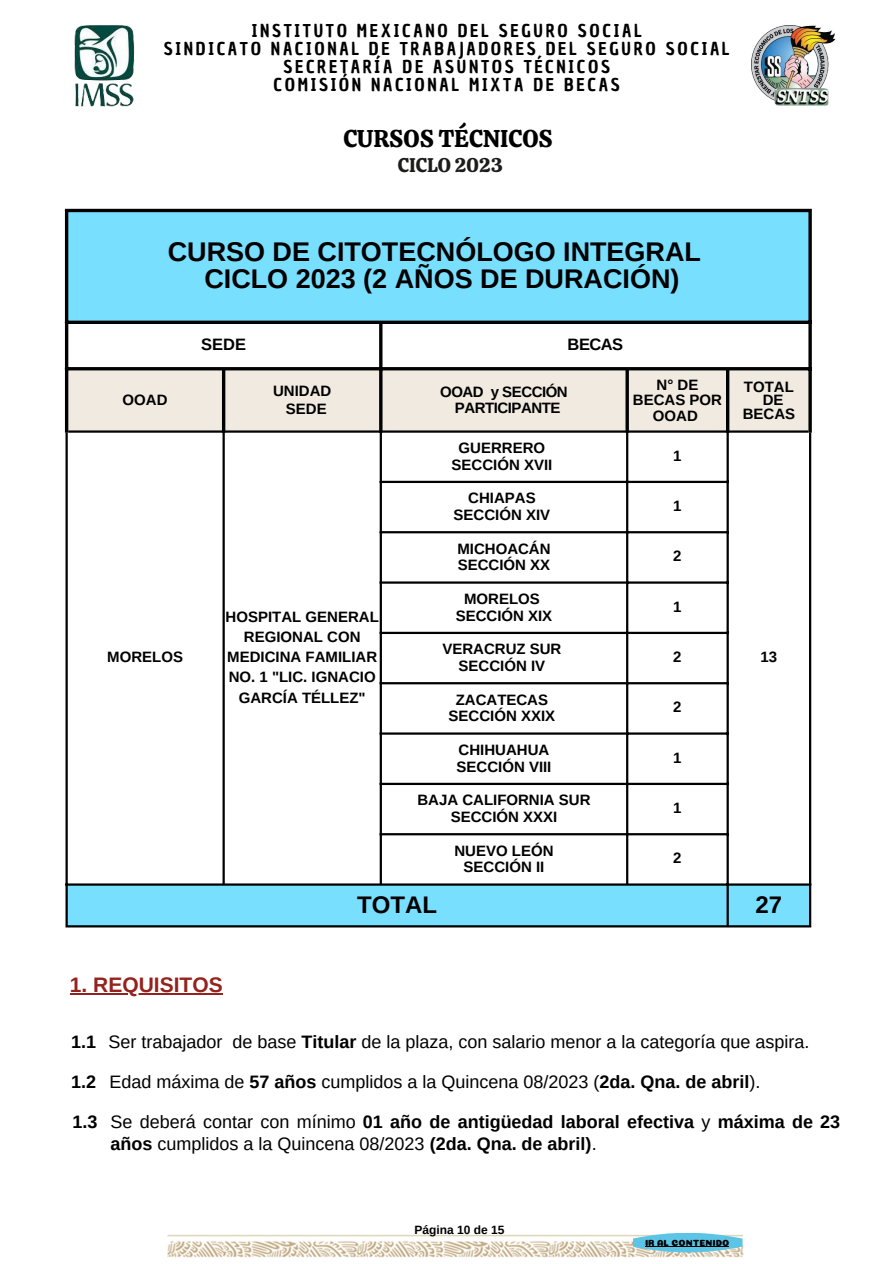
<style>
.page{position:relative;width:893px;height:1264px;background:#fff}
.page>*{position:absolute;margin:0;border:0;box-sizing:border-box;transform-origin:0 0}
.t1{font:700 27px/27px "Arimo";color:#000;text-align:center}
.t2{font:24.15px "Calistoga";color:#000}
.t3{font:700 24px "Arimo";color:#000}
.t4{font:700 21px "Arimo";color:#94221e}
.t5{font:19.65px "Calistoga";color:#1c1c1b}
.t6{font:18px "Arimo";color:#000}
.t7{font:700 18px/21.3px "Arimo";color:#000}
.t8{font:17.25px/18px "Chau Philomene One";letter-spacing:.155em;color:#000;text-align:center}
.t9{font:700 16.5px "Arimo";letter-spacing:-.03em;color:#000}
.t10{font:700 15px/16.8px "Arimo";color:#000;text-align:center}
.t11{font:700 15px/15.8px "Arimo";letter-spacing:-.03em;color:#000;text-align:center}
.t12{font:700 12px "Arimo";color:#000}
.t13{font:9px "Coiny";color:#000}
.s1{font-weight:700}
.s2{font-weight:400}
</style>
<div class="page">
<img style="left:74px;top:25px;width:61px;height:82px">
<img style="left:751px;top:26px;width:84px;height:80px">
<svg style="left:68px;top:212px;width:741px;height:713px"></svg>
<div style="left:68px;top:370px;width:740px;height:60px;background:#f0eae0"></div>
<hr style="left:65px;top:432px;width:3px;height:493px;background:#000">
<hr style="left:222px;top:432px;width:3px;height:451px;background:#000">
<hr style="left:379px;top:432px;width:3px;height:451px;background:#000">
<hr style="left:626px;top:432px;width:2px;height:451px;background:#000">
<hr style="left:726px;top:432px;width:2px;height:493px;background:#000">
<hr style="left:809px;top:432px;width:2px;height:493px;background:#000">
<hr style="left:68px;top:430px;width:740px;height:2px;background:#000">
<hr style="left:379px;top:481px;width:349px;height:2px;background:#000">
<hr style="left:379px;top:531px;width:349px;height:2px;background:#000">
<hr style="left:379px;top:581px;width:349px;height:2px;background:#000">
<hr style="left:379px;top:631px;width:349px;height:3px;background:#000">
<hr style="left:379px;top:682px;width:349px;height:2px;background:#000">
<hr style="left:379px;top:732px;width:349px;height:2px;background:#000">
<hr style="left:379px;top:782px;width:349px;height:3px;background:#000">
<hr style="left:379px;top:833px;width:349px;height:2px;background:#000">
<hr style="left:65px;top:883px;width:746px;height:2px;background:#000">
<hr style="left:65px;top:925px;width:746px;height:2px;background:#000">
<hr style="left:65px;top:212px;width:3px;height:220px;background:#000">
<hr style="left:222px;top:370px;width:3px;height:62px;background:#000">
<hr style="left:379px;top:324px;width:3px;height:108px;background:#000">
<svg style="left:625px;top:370px;width:4px;height:61px"></svg>
<hr style="left:726px;top:370px;width:3px;height:62px;background:#000">
<hr style="left:808px;top:212px;width:3px;height:220px;background:#000">
<hr style="left:65px;top:209px;width:746px;height:3px;background:#000">
<svg style="left:68px;top:320px;width:741px;height:4px;background:#122227"></svg>
<hr style="left:65px;top:367px;width:746px;height:3px;background:#000">
<img style="left:167px;top:1234px;width:577px;height:24px">
<hr style="left:70px;top:993px;width:153px;height:1px;background:#94221e">
<svg style="left:632px;top:1233px;width:110px;height:19px;background:#76c8e0"></svg>
<hr style="left:671px;top:1246px;width:58px;height:1px;background:#000">
<p class="t8" style="left:164px;top:22px;width:567px">INSTITUTO MEXICANO DEL SEGURO SOCIAL<br>SINDICATO NACIONAL DE TRABAJADORES DEL SEGURO SOCIAL SECRETARÍA DE ASUNTOS TÉCNICOS<br>COMISIÓN NACIONAL MIXTA DE BECAS</p>
<h2 class="t2" style="left:343px;top:123px;width:211px">CURSOS TÉCNICOS</h2>
<h3 class="t5" style="left:398px;top:152px;width:107px">CICLO 2023</h3>
<h1 class="t1" style="left:168px;top:238px;width:535px">CURSO DE CITOTECNÓLOGO INTEGRAL<br>CICLO 2023 (2 AÑOS DE DURACIÓN)</h1>
<p class="t9" style="left:201px;top:335px;width:46px">SEDE</p>
<p class="t9" style="left:567px;top:335px;width:57px">BECAS</p>
<p class="t10" style="left:123px;top:392px;width:46px">OOAD</p>
<p class="t10" style="left:273px;top:382px;width:60px;line-height:18px">UNIDAD<br>SEDE</p>
<p class="t11" style="left:440px;top:384px;width:129px">OOAD y SECCIÓN<br>PARTICIPANTE</p>
<p class="t10" style="left:632px;top:376px;width:91px;line-height:15.8px">N° DE<br>BECAS POR<br>OOAD</p>
<p class="t10" style="left:742px;top:380px;width:54px;line-height:13.5px">TOTAL<br>DE<br>BECAS</p>
<p class="t10" style="left:107px;top:648px;width:77px">MORELOS</p>
<p class="t10" style="left:451px;top:439px;width:102px">GUERRERO<br>SECCIÓN XVII</p>
<p class="t10" style="left:673px;top:447px;width:10px">1</p>
<p class="t10" style="left:453px;top:489px;width:98px">CHIAPAS<br>SECCIÓN XIV</p>
<p class="t10" style="left:673px;top:497px;width:10px">1</p>
<p class="t10" style="left:457px;top:540px;width:95px;text-align:left">MICHOACÁN<br>SECCIÓN XX</p>
<p class="t10" style="left:673px;top:548px;width:10px">2</p>
<p class="t10" style="left:455px;top:590px;width:98px">MORELOS<br>SECCIÓN XIX</p>
<p class="t10" style="left:673px;top:598px;width:10px">1</p>
<p class="t10" style="left:442px;top:640px;width:121px">VERACRUZ SUR<br>SECCIÓN IV</p>
<p class="t10" style="left:673px;top:648px;width:10px">2</p>
<p class="t10" style="left:448px;top:691px;width:108px">ZACATECAS<br>SECCIÓN XXIX</p>
<p class="t10" style="left:673px;top:699px;width:10px">2</p>
<p class="t10" style="left:456px;top:741px;width:96px;text-align:left">CHIHUAHUA<br>SECCIÓN VIII</p>
<p class="t10" style="left:673px;top:749px;width:10px">1</p>
<p class="t10" style="left:417px;top:791px;width:175px">BAJA CALIFORNIA SUR<br>SECCIÓN XXXI</p>
<p class="t10" style="left:673px;top:799px;width:10px">1</p>
<p class="t10" style="left:454px;top:842px;width:101px">NUEVO LEÓN<br>SECCIÓN II</p>
<p class="t10" style="left:673px;top:849px;width:10px">2</p>
<h3 class="t3" style="left:357px;top:891px;width:81px">TOTAL</h3>
<h3 class="t3" style="left:755px;top:891px;width:28px">27</h3>
<p class="t10" style="left:225px;top:606px;width:155px;line-height:20.2px">HOSPITAL GENERAL<br>REGIONAL CON<br>MEDICINA FAMILIAR<br>NO. 1 "LIC. IGNACIO<br>GARCÍA TÉLLEZ"</p>
<p class="t10" style="left:760px;top:648px;width:18px">13</p>
<h3 class="t4" style="left:70px;top:973px;width:154px">1. REQUISITOS</h3>
<p class="t6" style="left:71px;top:1031px;width:739px"><span class="s1">1.1</span> Ser trabajador de base <span class="s1">Titular</span> de la plaza, con salario menor a la categoría que aspira.</p>
<p class="t6" style="left:71px;top:1071px;width:690px"><span class="s1">1.2</span> Edad máxima de <span class="s1">57 años</span> cumplidos a la Quincena 08/2023 (<span class="s1">2da. Qna. de abril</span>).</p>
<p class="t7" style="left:111px;top:1111px;width:731px;text-indent:-38px">1.3 <span class="s2">Se deberá contar con mínimo</span> 01 año de antigüedad laboral efectiva <span class="s2">y</span> máxima de 23 años <span class="s2">cumplidos a la Quincena 08/2023</span> (2da. Qna. de abril)<span class="s2">.</span></p>
<p class="t12" style="left:414px;top:1222px;width:91px">Página 10 de 15</p>
<p class="t13" style="left:645px;top:1237px;width:86px">IR AL CONTENIDO</p>
</div>
